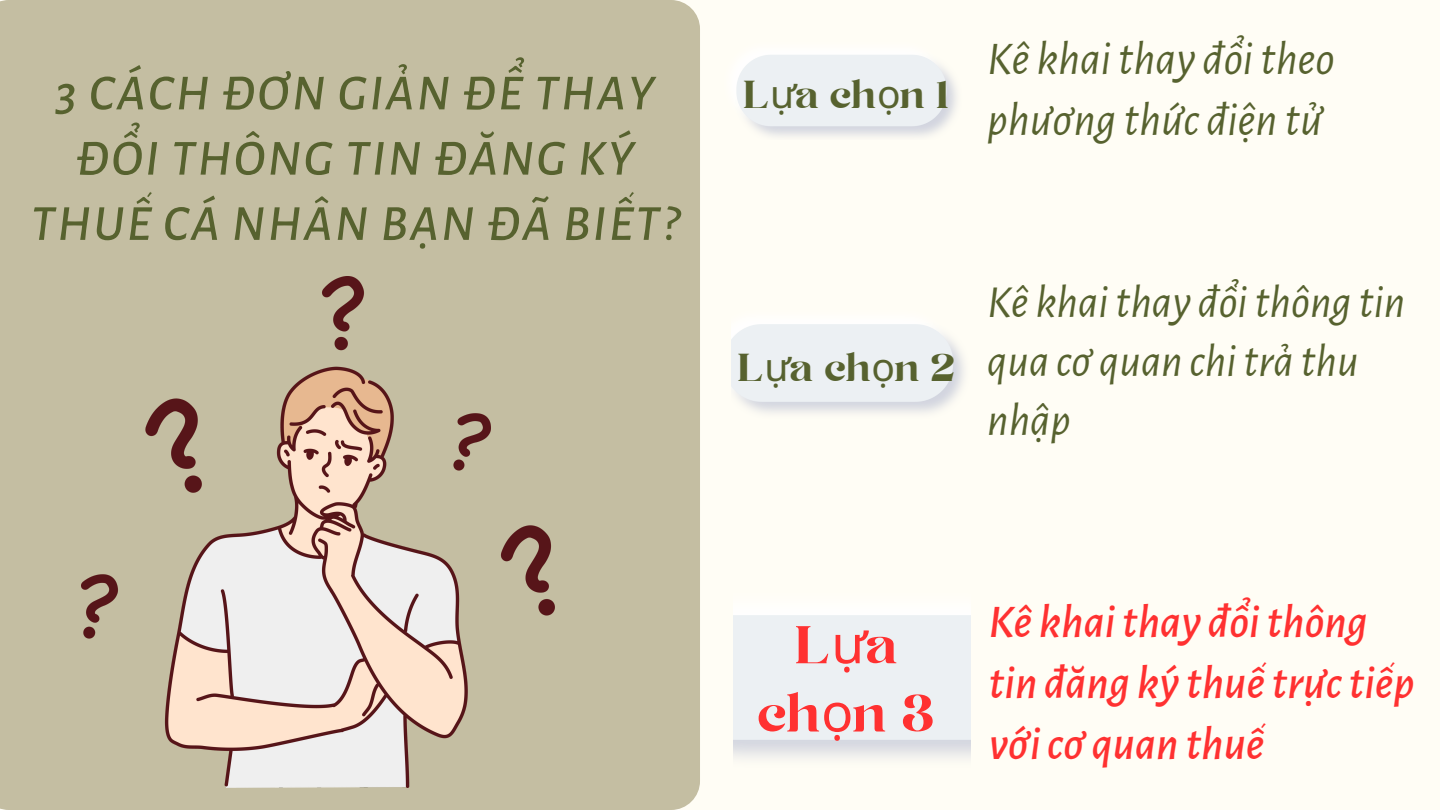
<style>
.page{position:relative;width:1440px;height:810px;background:#fffdf5}
.page>*{position:absolute;margin:0;border:0;box-sizing:border-box;transform-origin:0 0}
.t1{font:53px/68.2px "Kelin Eator";color:#ff3131;text-align:center}
.t2{font:italic 500 50.7px/65.2px "Alegreya Sans";letter-spacing:.05em;color:#57622f;text-align:center}
.t3{font:italic 500 47px/60.8px "Alegreya Sans";color:#ff3131}
.t4{font:italic 47px/60.8px "Alegreya Sans";color:#57622f}
.t5{font:italic 46px/59.2px "Alegreya Sans";color:#57622f}
.t6{font:39px "Kelin Eator";color:#57622f}
.s1{font-family:"Noto Sans"}
</style>
<div class="page">
<div style="left:0;top:0;width:700px;height:810px;background:#c4bea2"></div>
<img style="left:81px;top:276px;width:473px;height:512px">
<p class="t2" style="left:31px;top:62px;width:650px">3 CÁCH ĐƠN GIẢN ĐỂ THAY<br>ĐỔI THÔNG TIN ĐĂNG KÝ<br>THUẾ CÁ NHÂN BẠN ĐÃ BIẾT?</p>
<p class="t6" style="left:744px;top:79px;width:208px">L<span class="s1">ự</span>a ch<span class="s1">ọ</span>n 1</p>
<p class="t4" style="left:987px;top:29px;width:349px">Kê khaithay đổitheo phương thức điện tử</p>
<p class="t6" style="left:739px;top:351px;width:219px">L<span class="s1">ự</span>a ch<span class="s1">ọ</span>n 2</p>
<p class="t5" style="left:987px;top:273px;width:420px">Kê khaithay đổithông tin qua cơ quan chitrả thu nhập</p>
<p class="t1" style="left:759px;top:616px;width:179px">L<span class="s1">ự</span>a ch<span class="s1">ọ</span>n 3</p>
<p class="t3" style="left:989px;top:593px;width:427px">Kê khaithay đổithông tin đăng ký thuếtrựctiếp vớicơ quan thuế</p>
</div>
